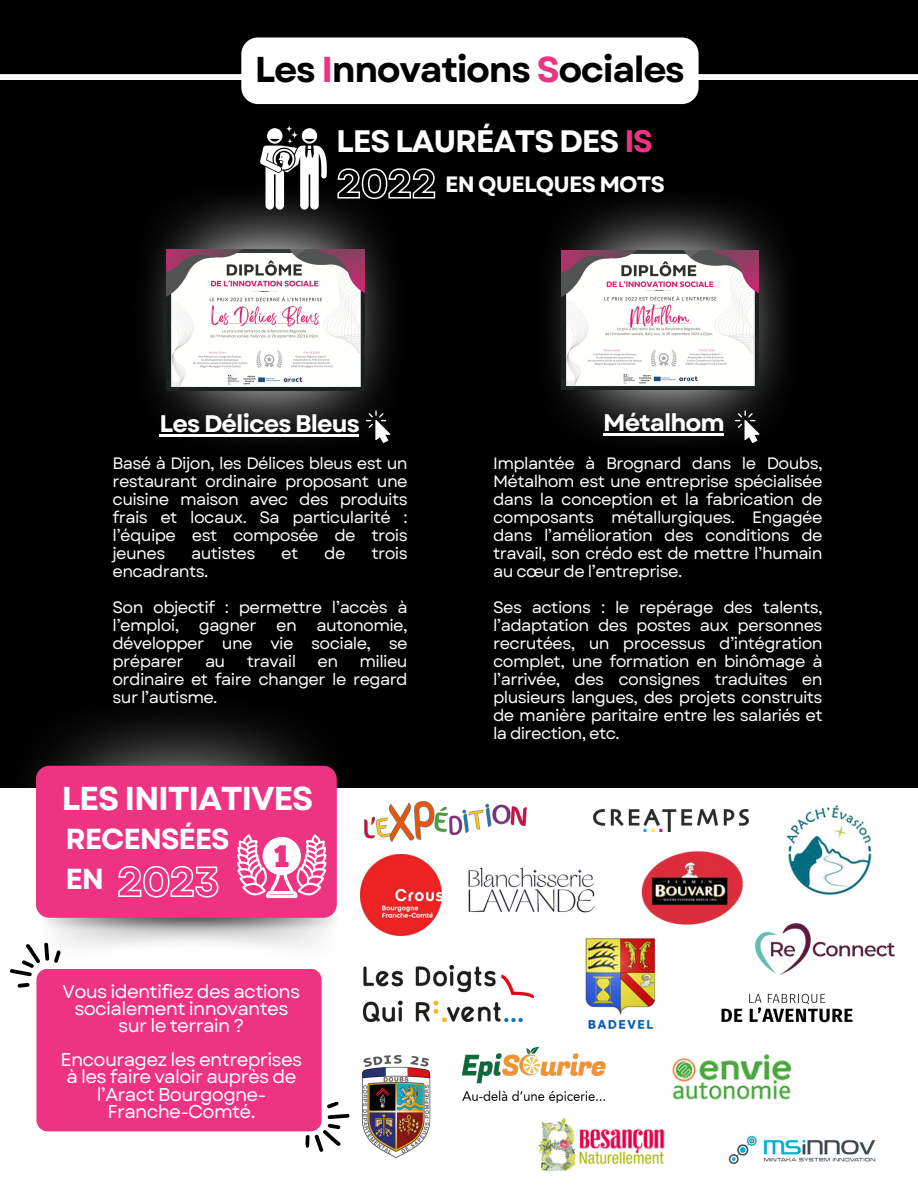
<style>
.page{position:relative;width:918px;height:1188px;background:#fff}
.page>*{position:absolute;margin:0;border:0;box-sizing:border-box;transform-origin:0 0}
.t1{font:700 35.85px "Garet";letter-spacing:-.04em;color:#000}
.t2{font:700 33px "Garet";letter-spacing:-.04em;color:#fff}
.t3{font:700 31.05px "Garet";letter-spacing:-.04em;color:#fff}
.t4{font:700 28.95px/39.8px "Garet";letter-spacing:-.04em;color:#fff}
.t5{font:700 24px "Garet";letter-spacing:-.04em;color:#fff}
.t6{font:700 22.2px "Garet";letter-spacing:-.04em;color:#fff}
.t7{font:18.6px/17.1px "Garet";letter-spacing:-.04em;color:#fff;text-align:center}
.t8{font:16.5px/18px "Garet";letter-spacing:-.04em;color:#fff;text-align:justify}
.s1{color:#ee3382}
</style>
<div class="page">
<div style="left:0;top:0;width:918px;height:788px;background:#000"></div>
<svg style="left:0;top:49px;width:918px;height:30px"></svg>
<img style="left:45px;top:918px;width:289px;height:29px">
<img style="left:46px;top:717px;width:280px;height:49px">
<div style="left:36px;top:766px;width:301px;height:152px;background:#ee3382"></div>
<img style="left:149px;top:198px;width:242px;height:241px">
<img style="left:166px;top:249px;width:199px;height:141px">
<img style="left:551px;top:203px;width:235px;height:235px">
<img style="left:561px;top:251px;width:197px;height:138px">
<svg style="left:260px;top:128px;width:67px;height:82px"></svg>
<img style="left:364px;top:802px;width:162px;height:39px">
<img style="left:360px;top:854px;width:81px;height:81px">
<img style="left:641px;top:851px;width:103px;height:74px">
<img style="left:786px;top:805px;width:87px;height:91px">
<img style="left:468px;top:867px;width:127px;height:46px">
<img style="left:585px;top:937px;width:71px;height:92px">
<img style="left:593px;top:809px;width:155px;height:23px">
<img style="left:364px;top:966px;width:170px;height:56px">
<img style="left:755px;top:922px;width:140px;height:53px">
<img style="left:462px;top:1046px;width:144px;height:56px">
<img style="left:672px;top:1053px;width:120px;height:47px">
<img style="left:361px;top:1055px;width:70px;height:102px">
<svg style="left:237px;top:834px;width:90px;height:64px"></svg>
<hr style="left:603px;top:433px;width:121px;height:2px;background:#fff">
<svg style="left:366px;top:410px;width:24px;height:33px"></svg>
<svg style="left:735px;top:410px;width:25px;height:33px"></svg>
<img style="left:538px;top:1117px;width:127px;height:55px">
<img style="left:728px;top:1135px;width:148px;height:30px">
<img style="left:721px;top:993px;width:132px;height:30px">
<div style="left:36px;top:969px;width:286px;height:162px;background:#ee3382;border-radius:11px"></div>
<svg style="left:10px;top:943px;width:51px;height:45px"></svg>
<svg style="left:117px;top:865px;width:102px;height:33px;background:#f265a1"></svg>
<svg style="left:337px;top:168px;width:99px;height:32px"></svg>
<hr style="left:160px;top:434px;width:199px;height:2px;background:#fff">
<svg style="left:296px;top:1099px;width:54px;height:53px"></svg>
<div style="left:241px;top:37px;width:458px;height:67px;background:#fff;border-radius:17px"></div>
<p class="t1" style="left:255px;top:44px;width:431px">Les <span class="s1">I</span>nnovations <span class="s1">S</span>ociales</p>
<p class="t3" style="left:336px;top:119px;width:318px">LES LAURÉATS DES <span class="s1">IS</span></p>
<p class="t6" style="left:445px;top:168px;width:221px">EN QUELQUES MOTS</p>
<p class="t5" style="left:160px;top:406px;width:202px">Les Délices Bleus</p>
<p class="t8" style="left:113px;top:454px;width:297px">Basé à Dijon, les Délices bleus est un restaurant ordinaire proposant une cuisine maison avec des produits frais et locaux. Sa particularité : l’équipe est composée de trois jeunes</p>
<p class="t8" style="left:191px;top:544px;width:66px">autistes</p>
<p class="t8" style="left:281px;top:544px;width:19px">et</p>
<p class="t8" style="left:324px;top:544px;width:23px">de</p>
<p class="t8" style="left:371px;top:544px;width:38px">trois</p>
<p class="t8" style="left:113px;top:562px;width:97px">encadrants.</p>
<p class="t8" style="left:113px;top:598px;width:297px">Son objectif : permettre l’accès à l’emploi, gagner en autonomie, développer une vie sociale, se préparer</p>
<p class="t8" style="left:113px;top:652px;width:297px;text-indent:247px">milieu ordinaire et faire changer le regard sur l’autisme.</p>
<p class="t8" style="left:205px;top:652px;width:22px">au</p>
<p class="t8" style="left:247px;top:652px;width:51px">travail</p>
<p class="t8" style="left:318px;top:652px;width:22px">en</p>
<p class="t2" style="left:62px;top:775px;width:253px">LES INITIATIVES</p>
<p class="t4" style="left:65px;top:819px;width:166px">RECENSÉES<br>EN</p>
<p class="t7" style="left:63px;top:983px;width:239px">Vous identifiez des actions socialement innovantes sur le terrain ?</p>
<p class="t7" style="left:61px;top:1051px;width:243px">Encouragez les entreprises à les faire valoir auprès de l’Aract Bourgogne-<br>Franche-Comté.</p>
<p class="t5" style="left:603px;top:405px;width:123px">Métalhom</p>
<p class="t8" style="left:493px;top:454px;width:331px">Implantée à Brognard dans le Doubs, Métalhom est une entreprise spécialisée dans la conception et la fabrication de composants métallurgiques. Engagée dans l’amélioration des conditions de travail, son crédo est de mettre l’humain au cœur de l’entreprise.</p>
<p class="t8" style="left:493px;top:598px;width:331px">Ses actions : le repérage des talents, l’adaptation des postes aux personnes recrutées, un processus d’intégration complet, une formation en binômage à l’arrivée, des consignes traduites en plusieurs langues, des projets construits de manière paritaire entre les salariés et la direction, etc.</p>
</div>
